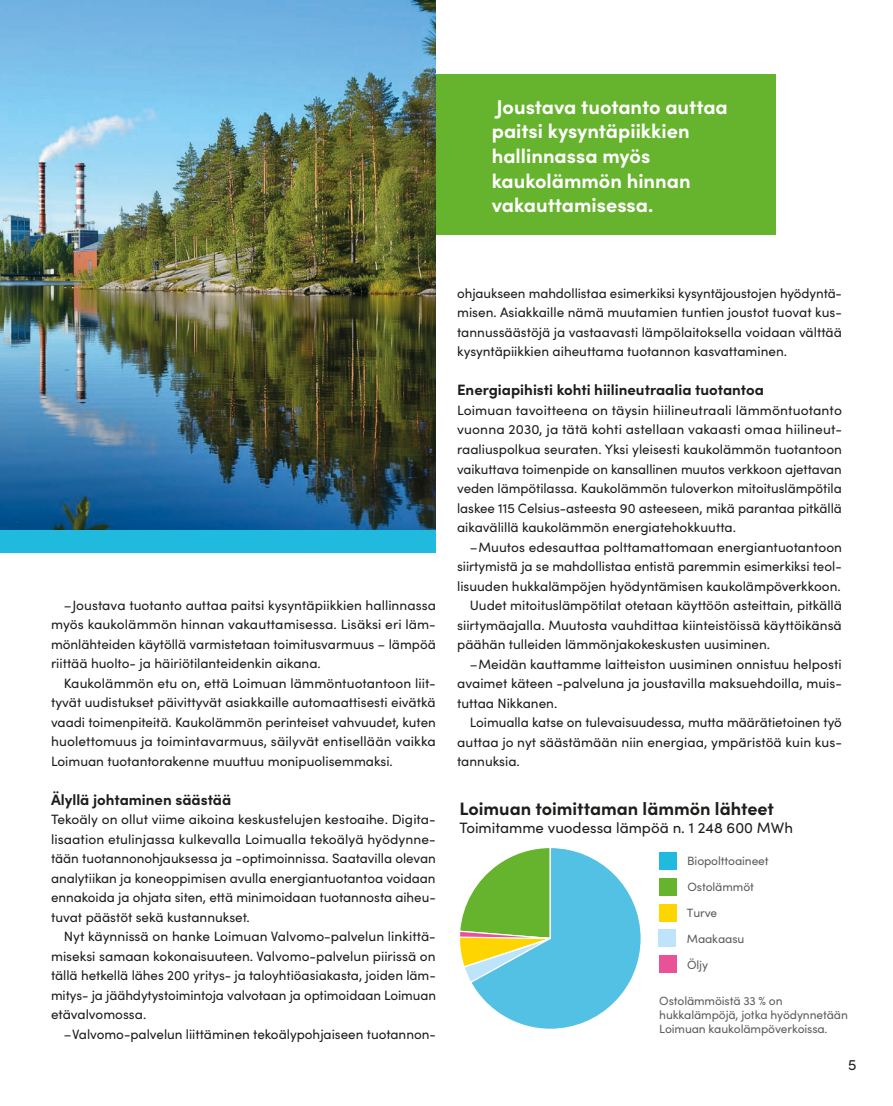
<style>
.page{position:relative;width:893px;height:1106px;background:#fff}
.page>*{position:absolute;margin:0;border:0;box-sizing:border-box;transform-origin:0 0}
.Ingressi{font:700 19.95px "Sofia Pro";color:#fff}
.t1{font:700 18px "Sofia Pro";color:#1d1d1b}
.Väliotsikko{font:700 15px "Sofia Pro";color:#1d1d1b}
.Ingressi-2{font:15px "Sofia Pro";color:#1d1d1b}
.Leipis___sisennys_3mm{font:13.5px/19.5px "Sofia Pro";color:#1d1d1b;text-align:justify}
.t2{font:12px/14.4px "Sofia Pro";letter-spacing:-.01em;color:#605d5b}
</style>
<div class="page">
<div style="left:435px;top:74px;width:340px;height:160px;background:#66b32e"></div>
<img style="left:0;top:0;width:436px;height:530px">
<div style="left:0;top:530px;width:436px;height:23px;background:#20badf"></div>
<div style="left:659px;top:878px;width:17px;height:17px;background:#66b32e"></div>
<div style="left:659px;top:852px;width:17px;height:17px;background:#20badf"></div>
<div style="left:659px;top:929px;width:17px;height:18px;background:#bde4fa"></div>
<div style="left:659px;top:904px;width:17px;height:17px;background:#ffd500"></div>
<div style="left:659px;top:955px;width:17px;height:17px;background:#ea5297"></div>
<svg style="left:459px;top:848px;width:182px;height:181px"></svg>
<p class="Ingressi" style="left:496px;top:91px;width:233px">Joustava tuotanto auttaa</p>
<p class="Ingressi" style="left:492px;top:116px;width:199px">paitsi kysyntäpiikkien</p>
<p class="Ingressi" style="left:492px;top:141px;width:160px">hallinnassa myös</p>
<p class="Ingressi" style="left:492px;top:165px;width:200px">kaukolämmön hinnan</p>
<p class="Ingressi" style="left:492px;top:190px;width:163px">vakauttamisessa.</p>
<p class="Leipis___sisennys_3mm" style="left:51px;top:594px;width:386px;text-indent:13px">–Joustava tuotanto auttaa paitsi kysyntäpiikkien hallinnassa myös kaukolämmön hinnan vakauttamisessa. Lisäksi eri läm&shy;mönlähteiden käytöllä varmistetaan toimitusvarmuus – lämpöä riittää huolto- ja häiriötilanteidenkin aikana.</p>
<p class="Leipis___sisennys_3mm" style="left:51px;top:672px;width:386px;text-indent:13px">Kaukolämmön etu on, että Loimuan lämmöntuotantoon liit&shy;tyvät uudistukset päivittyvät asiakkaille automaattisesti eivätkä vaadi toimenpiteitä. Kaukolämmön perinteiset vahvuudet, kuten huolettomuus ja toimintavarmuus, säilyvät entisellään vaikka Loimuan tuotantorakenne muuttuu monipuolisemmaksi.</p>
<p class="Väliotsikko" style="left:51px;top:787px;width:182px">Älyllä johtaminen säästää</p>
<p class="Leipis___sisennys_3mm" style="left:51px;top:809px;width:386px">Tekoäly on ollut viime aikoina keskustelujen kestoaihe. Digita&shy;lisaation etulinjassa kulkevalla Loimualla tekoälyä hyödynne&shy;tään tuotannonohjauksessa ja -optimoinnissa. Saatavilla olevan analytiikan ja koneoppimisen avulla energiantuotantoa voidaan ennakoida ja ohjata siten, että minimoidaan tuotannosta aiheu&shy;tuvat päästöt sekä kustannukset.</p>
<p class="Leipis___sisennys_3mm" style="left:51px;top:926px;width:386px;text-indent:13px">Nyt käynnissä on hanke Loimuan Valvomo-palvelun linkittä&shy;miseksi samaan kokonaisuuteen. Valvomo-palvelun piirissä on tällä hetkellä lähes 200 yritys- ja taloyhtiöasiakasta, joiden läm&shy;mitys- ja jäähdytystoimintoja valvotaan ja optimoidaan Loimuan etävalvomossa.</p>
<p class="Leipis___sisennys_3mm" style="left:64px;top:1023px;width:374px">–Valvomo-palvelun liittäminen tekoälypohjaiseen tuotannon-</p>
<p class="Leipis___sisennys_3mm" style="left:457px;top:283px;width:386px">ohjaukseen mahdollistaa esimerkiksi kysyntäjoustojen hyödyntä&shy;misen. Asiakkaille nämä muutamien tuntien joustot tuovat kus&shy;tannussäästöjä ja vastaavasti lämpölaitoksella voidaan välttää kysyntäpiikkien aiheuttama tuotannon kasvattaminen.</p>
<p class="Väliotsikko" style="left:457px;top:378px;width:308px">Energiapihisti kohti hiilineutraalia tuotantoa</p>
<p class="Leipis___sisennys_3mm" style="left:457px;top:400px;width:386px">Loimuan tavoitteena on täysin hiilineutraali lämmöntuotanto vuonna 2030, ja tätä kohti astellaan vakaasti omaa hiilineut&shy;raaliuspolkua seuraten. Yksi yleisesti kaukolämmön tuotantoon vaikuttava toimenpide on kansallinen muutos verkkoon ajettavan veden lämpötilassa. Kaukolämmön tuloverkon mitoituslämpötila laskee 115 Celsius-asteesta 90 asteeseen, mikä parantaa pitkällä aikavälillä kaukolämmön energiatehokkuutta.</p>
<p class="Leipis___sisennys_3mm" style="left:457px;top:536px;width:386px;text-indent:13px">–Muutos edesauttaa polttamattomaan energiantuotantoon siirtymistä ja se mahdollistaa entistä paremmin esimerkiksi teol&shy;lisuuden hukkalämpöjen hyödyntämisen kaukolämpöverkkoon.</p>
<p class="Leipis___sisennys_3mm" style="left:457px;top:595px;width:386px;text-indent:13px">Uudet mitoituslämpötilat otetaan käyttöön asteittain, pitkällä siirtymäajalla. Muutosta vauhdittaa kiinteistöissä käyttöikänsä päähän tulleiden lämmönjakokeskusten uusiminen.</p>
<p class="Leipis___sisennys_3mm" style="left:457px;top:653px;width:386px;text-indent:13px">–Meidän kauttamme laitteiston uusiminen onnistuu helposti avaimet käteen -palveluna ja joustavilla maksuehdoilla, muis&shy;tuttaa Nikkanen.</p>
<p class="Leipis___sisennys_3mm" style="left:457px;top:712px;width:386px;text-indent:13px">Loimualla katse on tulevaisuudessa, mutta määrätietoinen työ auttaa jo nyt säästämään niin energiaa, ympäristöä kuin kus&shy;tannuksia.</p>
<p class="t1" style="left:459px;top:795px;width:316px">Loimuan toimittaman lämmön lähteet</p>
<p class="Ingressi-2" style="left:459px;top:817px;width:335px">Toimitamme vuodessa lämpöä n. 1 248 600 MWh</p>
<p class="t2" style="left:687px;top:852px;width:83px">Biopolttoaineet</p>
<p class="t2" style="left:688px;top:879px;width:68px">Ostolämmöt</p>
<p class="t2" style="left:687px;top:899px;width:59px;line-height:26.1px">Turve<br>Maakaasu</p>
<p class="t2" style="left:687px;top:957px;width:22px">Öljy</p>
<p class="t2" style="left:659px;top:992px;width:190px">Ostolämmöistä 33 % on hukkalämpöjä, jotka hyödynnetään<br>Loimuan kaukolämpöverkoissa.</p>
<p class="Ingressi-2" style="left:848px;top:1054px;width:10px">5</p>
</div>
